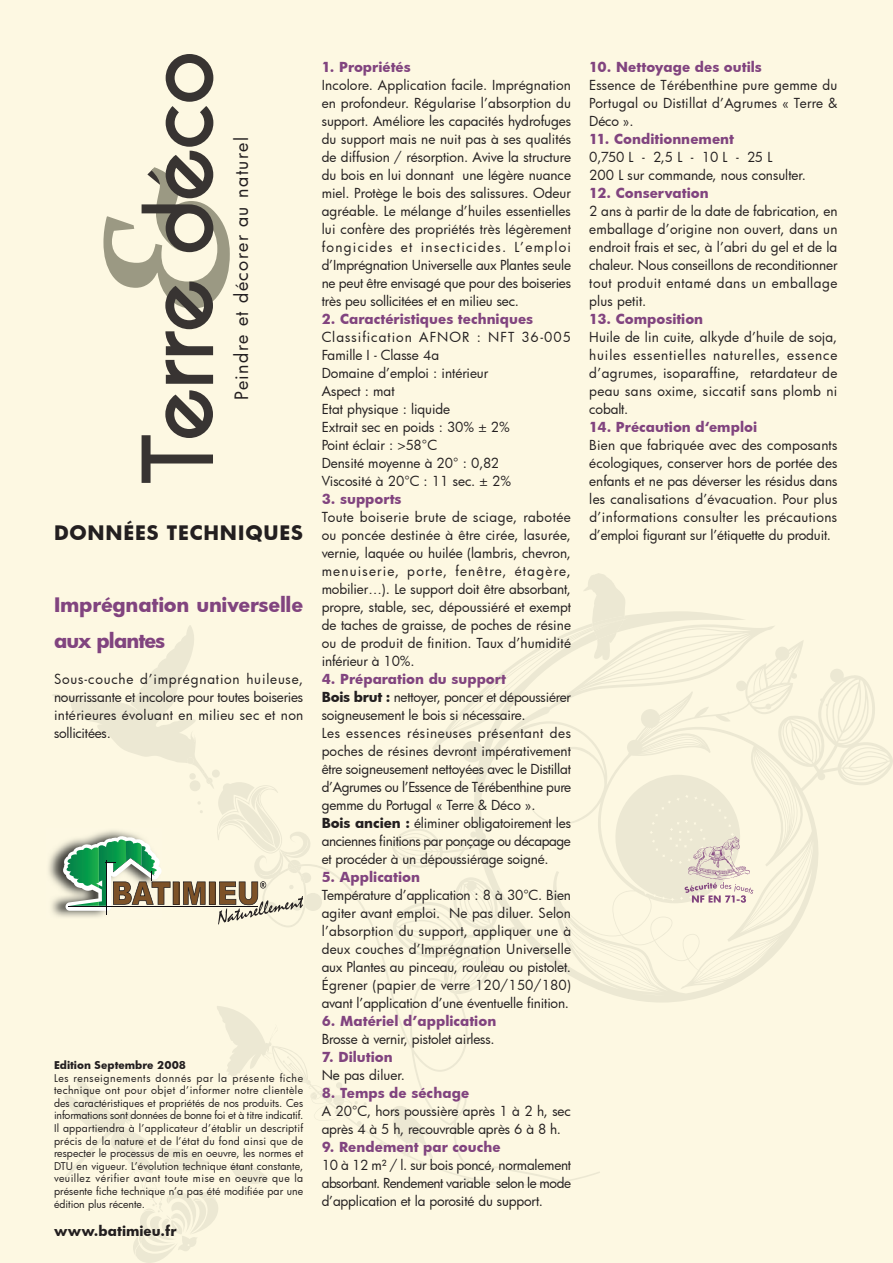
<style>
.page{position:relative;width:893px;height:1263px;background:#fff}
.page>*{position:absolute;margin:0;border:0;box-sizing:border-box;transform-origin:0 0}
.t1{font:700 19.5px/36px "Futura";letter-spacing:-.015em;color:#81447f}
.t2{font:700 19.5px "Futura";letter-spacing:.04em;color:#231f20}
.t3{font:18px "Futura";letter-spacing:.085em;color:#231f20}
.t4{font:13.5px/18px "Futura";letter-spacing:-.01em;color:#231f20;text-align:justify}
.t5{font:700 13.5px "Futura";color:#81447f}
.t6{font:700 13.5px "Futura";color:#231f20}
.t7{font:10.5px/12.6px "Futura";letter-spacing:.005em;color:#231f20;text-align:justify}
.t8{font:700 10.5px "Futura";color:#231f20}
.s1{font-weight:700;color:#81447f}
.s2{font-weight:700}
</style>
<div class="page">
<div style="left:0;top:1px;width:893px;height:1262px;background:#fdf8e2"></div>
<svg style="left:354px;top:891px;width:5px;height:5px"></svg>
<svg style="left:392px;top:611px;width:501px;height:391px"></svg>
<svg style="left:445px;top:982px;width:11px;height:12px"></svg>
<svg style="left:583px;top:573px;width:43px;height:87px"></svg>
<svg style="left:65px;top:1006px;width:535px;height:257px"></svg>
<svg style="left:103px;top:54px;width:127px;height:429px"></svg>
<img style="left:48px;top:856px;width:3px;height:22px">
<svg style="left:51px;top:625px;width:272px;height:299px"></svg>
<svg style="left:684px;top:836px;width:69px;height:67px"></svg>
<p class="t5" style="left:589px;top:57px;width:174px">10. Nettoyage des outils</p>
<p class="t4" style="left:589px;top:75px;width:250px">Essence de Térébenthine pure gemme du Portugal ou Distillat d’Agrumes « Terre &amp; Déco ».</p>
<p class="t5" style="left:589px;top:129px;width:146px">11. Conditionnement</p>
<p class="t4" style="left:589px;top:147px;width:218px">0,750 L - 2,5 L - 10 L - 25 L<br>200 L sur commande, nous consulter.</p>
<p class="t5" style="left:589px;top:183px;width:121px">12. Conservation</p>
<p class="t4" style="left:589px;top:201px;width:250px">2 ans à partir de la date de fabrication, en emballage d’origine non ouvert, dans un endroit frais et sec, à l’abri du gel et de la chaleur. Nous conseillons de reconditionner tout produit entamé dans un emballage plus petit.</p>
<p class="t5" style="left:589px;top:309px;width:115px">13. Composition</p>
<p class="t4" style="left:589px;top:327px;width:250px">Huile de lin cuite, alkyde d’huile de soja, huiles essentielles naturelles, essence d’agrumes, isoparaffine, retardateur de peau sans oxime, siccatif sans plomb ni cobalt.</p>
<p class="t5" style="left:589px;top:417px;width:169px">14. Précaution d‘emploi</p>
<p class="t4" style="left:589px;top:435px;width:250px">Bien que fabriquée avec des composants écologiques, conserver hors de portée des enfants et ne pas déverser les résidus dans les canalisations d’évacuation. Pour plus d’informations consulter les précautions</p>
<p class="t5" style="left:322px;top:57px;width:91px">1. Propriétés</p>
<p class="t4" style="left:322px;top:76px;width:251px">Incolore. Application facile. Imprégnation en profondeur. Régularise l’absorption du support. Améliore les capacités hydrofuges du support mais ne nuit pas à ses qualités de diffusion / résorption. Avive la structure du bois en lui donnant une légère nuance miel. Protège le bois des salissures. Odeur agréable. Le mélange d’huiles essentielles lui confère des propriétés très légèrement fongicides et insecticides. L’emploi d’Imprégnation Universelle aux Plantes seule ne peut être envisagé que pour des boiseries très peu sollicitées et en milieu sec.</p>
<p class="t5" style="left:322px;top:309px;width:213px">2. Caractéristiques techniques</p>
<p class="t4" style="left:322px;top:328px;width:251px;text-align:left">Classification AFNOR : NFT 36-005<br>Famille I - Classe 4a<br>Domaine d’emploi : intérieur<br>Aspect : mat<br>Etat physique : liquide<br>Extrait sec en poids : 30% ± 2%<br>Point éclair : &gt;58°C<br>Densité moyenne à 20° : 0,82<br>Viscosité à 20°C : 11 sec. ± 2%</p>
<p class="t5" style="left:322px;top:489px;width:81px">3. supports</p>
<p class="t4" style="left:322px;top:508px;width:251px">Toute boiserie brute de sciage, rabotée ou poncée destinée à être cirée, lasurée, vernie, laquée ou huilée (lambris, chevron, menuiserie, porte, fenêtre, étagère, mobilier…). Le support doit être absorbant, propre, stable, sec, dépoussiéré et exempt de taches de graisse, de poches de résine ou de produit de finition. Taux d’humidité inférieur à 10%.</p>
<p class="t4" style="left:322px;top:670px;width:251px;text-align:left"><span class="s1">4. Préparation du support<br></span><span class="s2">Bois brut :</span> nettoyer, poncer et dépoussiérer soigneusement le bois si nécessaire.<br>Les essences résineuses présentant des poches de résines devront impérativement être soigneusement nettoyées avec le Distillat d’Agrumes ou l’Essence de Térébenthine pure gemme du Portugal « Terre &amp; Déco ».<br><span class="s2">Bois ancien :</span> éliminer obligatoirement les anciennes finitions par ponçage ou décapage et procéder à un dépoussiérage soigné.</p>
<p class="t5" style="left:322px;top:867px;width:100px">5. Application</p>
<p class="t4" style="left:322px;top:886px;width:251px">Température d’application : 8 à 30°C. Bien agiter avant emploi. Ne pas diluer. Selon l’absorption du support, appliquer une à deux couches d’Imprégnation Universelle aux Plantes au pinceau, rouleau ou pistolet.<br>Égrener (papier de verre 120/150/180) avant l’application d’une éventuelle finition.</p>
<p class="t5" style="left:322px;top:1011px;width:176px">6. Matériel d’application</p>
<p class="t4" style="left:322px;top:1030px;width:174px">Brosse à vernir, pistolet airless.</p>
<p class="t5" style="left:322px;top:1047px;width:72px">7. Dilution</p>
<p class="t4" style="left:322px;top:1066px;width:85px">Ne pas diluer.</p>
<p class="t5" style="left:322px;top:1083px;width:149px">8. Temps de séchage</p>
<p class="t4" style="left:322px;top:1102px;width:251px">A 20°C, hors poussière après 1 à 2 h, sec après 4 à 5 h, recouvrable après 6 à 8 h.</p>
<p class="t5" style="left:322px;top:1137px;width:181px">9. Rendement par couche</p>
<p class="t4" style="left:322px;top:1155px;width:251px">10 à 12 m² / l. sur bois poncé, normalement absorbant. Rendement variable selon le mode d’application et la porosité du support.</p>
<h2 class="t3" style="left:229px;top:400px;width:264px;rotate:-90deg">Peindre et décorer au naturel</h2>
<h1 class="t2" style="left:54px;top:519px;width:251px">DONNÉES TECHNIQUES</h1>
<p class="t4" style="left:589px;top:526px;width:243px">d’emploi figurant sur l’étiquette du produit.</p>
<h1 class="t1" style="left:54px;top:586px;width:251px">Imprégnation universelle aux plantes</h1>
<p class="t4" style="left:54px;top:670px;width:251px">Sous-couche d’imprégnation huileuse, nourrissante et incolore pour toutes boiseries intérieures évoluant en milieu sec et non sollicitées.</p>
<p class="t8" style="left:54px;top:1058px;width:134px">Edition Septembre 2008</p>
<p class="t7" style="left:54px;top:1071px;width:251px">Les renseignements donnés par la présente fiche technique ont pour objet d’informer notre clientèle des caractéristiques et propriétés de nos produits. Ces informations sont données de bonne foi et à titre indicatif.<br>Il appartiendra à l’applicateur d’établir un descriptif précis de la nature et de l’état du fond ainsi que de respecter le processus de mis en oeuvre, les normes et DTU en vigueur. L’évolution technique étant constante, veuillez vérifier avant toute mise en oeuvre que la présente fiche technique n’a pas été modifiée par une édition plus récente.</p>
<p class="t6" style="left:54px;top:1221px;width:124px">www.batimieu.fr</p>
</div>
